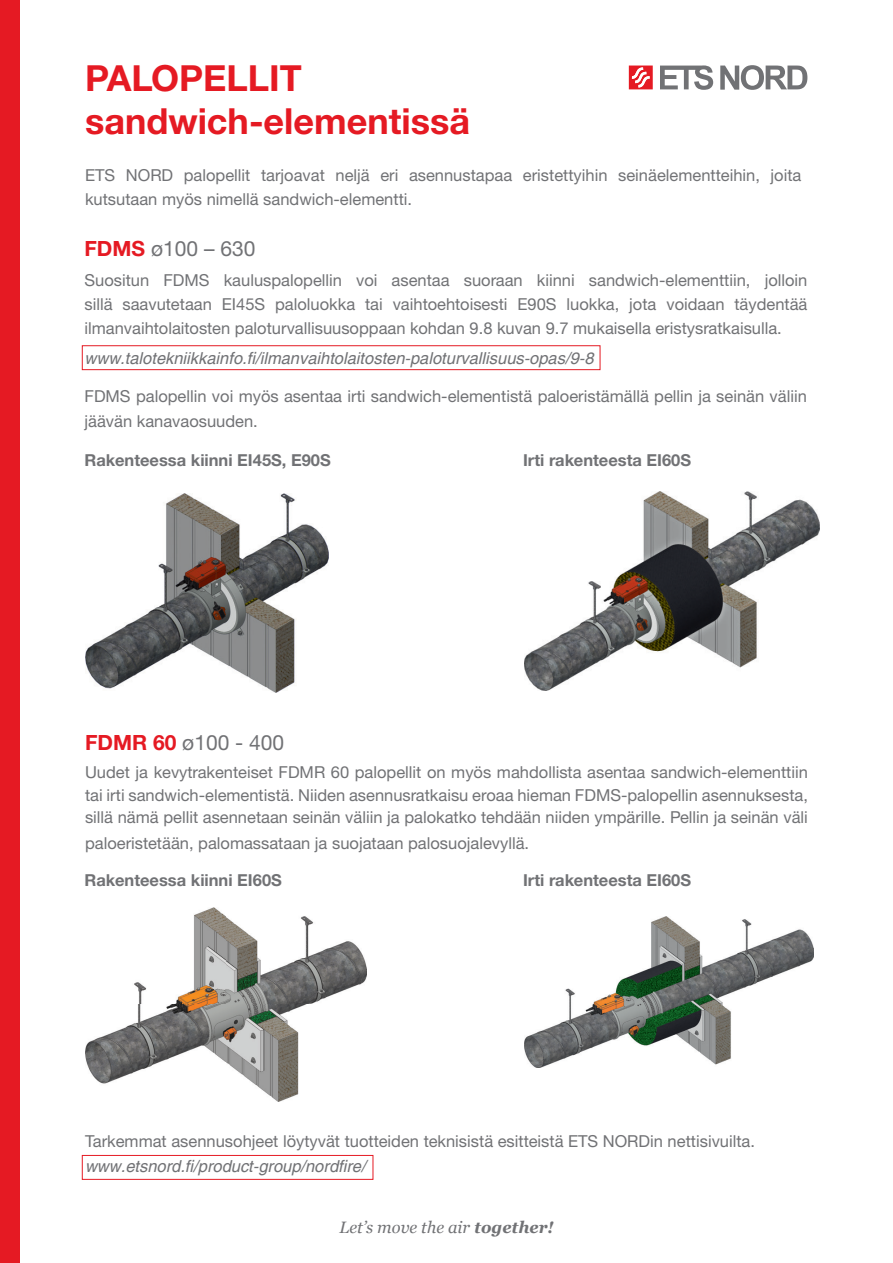
<style>
.page{position:relative;width:893px;height:1263px;background:#fff}
.page>*{position:absolute;margin:0;border:0;box-sizing:border-box;transform-origin:0 0}
.t1{font:700 36px/43.2px "Helvetica Neue LTW1 G";color:#e51a23}
.t2{font:21px "Helvetica Neue LTW1 G";color:#717275}
.t3{font:16.5px/22.5px "Helvetica Neue LTW1 G";color:#717275;text-align:justify}
.t4{font:italic 16.5px "Helvetica";color:#717275}
.t5{font:700 16.5px "Helvetica Neue LTW1 G";color:#717275}
.t6{font:italic 16.5px "Georgia";color:#717275}
.s1{font-weight:700;color:#e51a23}
.s2{font-weight:700}
</style>
<div class="page">
<svg style="left:660px;top:65px;width:53px;height:25px"></svg>
<svg style="left:720px;top:65px;width:87px;height:25px"></svg>
<svg style="left:629px;top:66px;width:24px;height:23px"></svg>
<div style="left:0;top:0;width:19px;height:1263px;background:#e51a23"></div>
<img style="left:86px;top:907px;width:281px;height:194px">
<img style="left:86px;top:493px;width:242px;height:200px">
<img style="left:525px;top:491px;width:294px;height:199px">
<img style="left:524px;top:917px;width:289px;height:150px">
<div style="left:82px;top:345px;width:518px;height:25px;border:1px solid #e51a23"></div>
<div style="left:82px;top:1155px;width:291px;height:25px;border:1px solid #e51a23"></div>
<h1 class="t1" style="left:85px;top:56px;width:387px">PALOPELLIT sandwich-elementissä</h1>
<p class="t3" style="left:85px;top:164px;width:718px;line-height:23.9px">ETS NORD palopellit tarjoavat neljä eri asennustapaa eristettyihin seinäelementteihin, joita kutsutaan myös nimellä sandwich-elementti.</p>
<p class="t2" style="left:85px;top:235px;width:172px"><span class="s1">FDMS</span> ø100 – 630</p>
<p class="t3" style="left:85px;top:268px;width:724px;line-height:24px">Suositun FDMS kauluspalopellin voi asentaa suoraan kiinni sandwich-elementtiin, jolloin sillä saavutetaan EI45S paloluokka tai vaihtoehtoisesti E90S luokka, jota voidaan täydentää ilmanvaihtolaitosten paloturvallisuusoppaan kohdan 9.8 kuvan 9.7 mukaisella eristysratkaisulla.</p>
<p class="t4" style="left:85px;top:348px;width:510px">www.talotekniikkainfo.fi/ilmanvaihtolaitosten-paloturvallisuus-opas/9-8</p>
<p class="t3" style="left:85px;top:383px;width:724px;line-height:25.5px">FDMS palopellin voi myös asentaa irti sandwich-elementistä paloeristämällä pellin ja seinän väliin jäävän kanavaosuuden.</p>
<p class="t5" style="left:85px;top:450px;width:248px">Rakenteessa kiinni EI45S, E90S</p>
<p class="t2" style="left:85px;top:729px;width:201px"><span class="s1">FDMR 60</span> ø100 - 400</p>
<p class="t5" style="left:523px;top:450px;width:170px">Irti rakenteesta EI60S</p>
<p class="t3" style="left:85px;top:761px;width:724px">Uudet ja kevytrakenteiset FDMR 60 palopellit on myös mahdollista asentaa sandwich-elementtiin tai irti sandwich-elementistä. Niiden asennusratkaisu eroaa hieman FDMS-palopellin asennuksesta, sillä nämä pellit asennetaan seinän väliin ja palokatko tehdään niiden ympärille. Pellin ja seinän väli</p>
<p class="t3" style="left:85px;top:831px;width:446px">paloeristetään, palomassataan ja suojataan palosuojalevyllä.</p>
<p class="t5" style="left:85px;top:870px;width:199px">Rakenteessa kiinni EI60S</p>
<p class="t5" style="left:523px;top:870px;width:170px">Irti rakenteesta EI60S</p>
<p class="t3" style="left:85px;top:1129px;width:671px">Tarkemmat asennusohjeet löytyvät tuotteiden teknisistä esitteistä ETS NORDin nettisivuilta.</p>
<p class="t4" style="left:85px;top:1157px;width:282px">www.etsnord.fi/product-group/nordfire/</p>
<p class="t6" style="left:339px;top:1217px;width:216px">Let’s move the air <span class="s2">together!</span></p>
</div>
